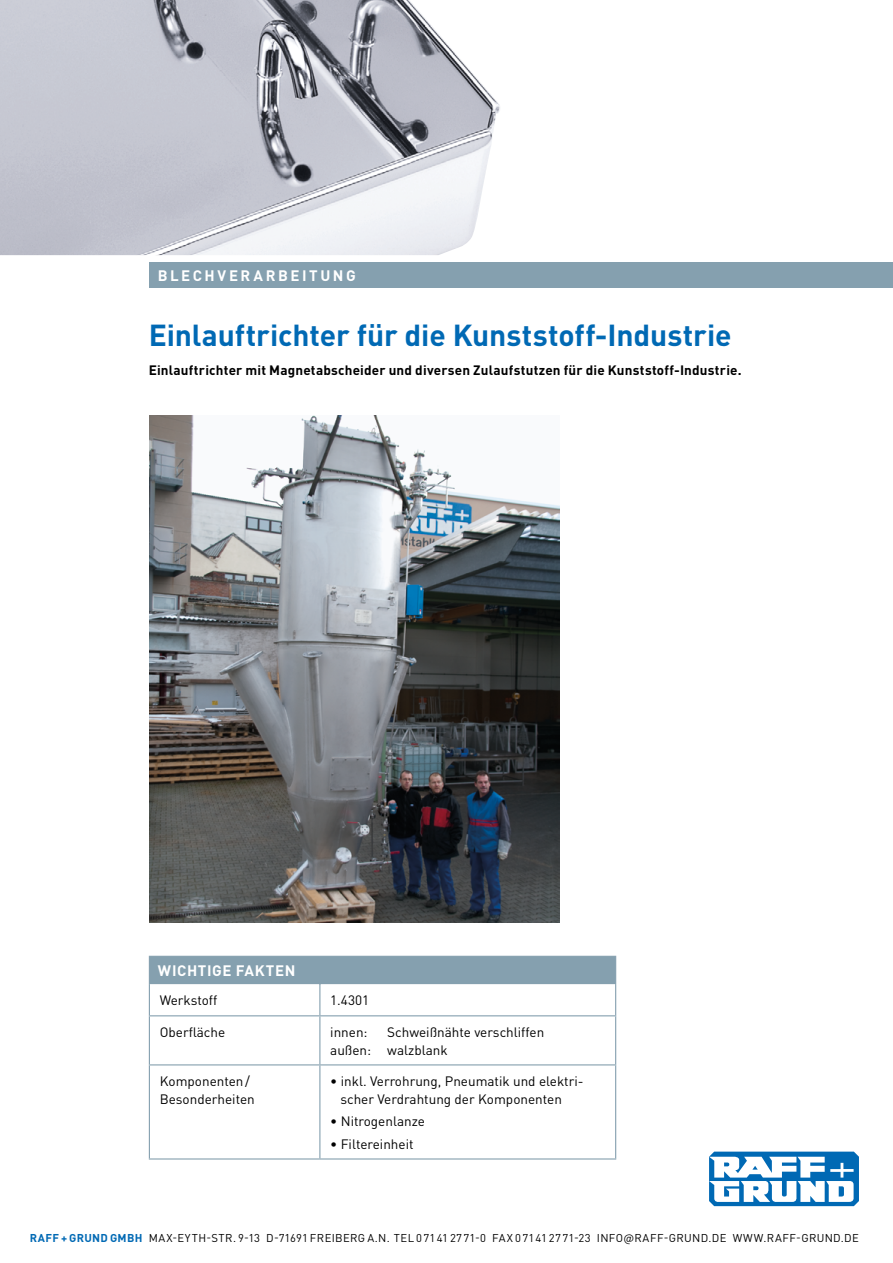
<style>
.page{position:relative;width:893px;height:1263px;background:#fff}
.page>*{position:absolute;margin:0;border:0;box-sizing:border-box;transform-origin:0 0}
.t1{font:700 30px "DIN Pro";letter-spacing:-.005em;color:#0069b4}
.t2{font:700 15px "DIN Pro";letter-spacing:.165em;color:#fff}
.t3{font:700 15px "DIN Pro";letter-spacing:.04em;color:#fff}
.t4{font:13.5px/18px "DIN Pro";color:#000}
.t5{font:700 13.5px "DIN Pro";letter-spacing:.015em;color:#000}
.t6{font:11.25px "DIN Pro";letter-spacing:.03em;color:#000}
.s1{font-weight:700;color:#0069b4}
</style>
<div class="page">
<img style="left:0;top:0;width:500px;height:255px">
<div style="left:149px;top:262px;width:744px;height:26px;background:#85a0af"></div>
<img style="left:149px;top:416px;width:410px;height:506px">
<svg style="left:150px;top:985px;width:465px;height:173px"></svg>
<div style="left:149px;top:956px;width:467px;height:29px;background:#85a0af"></div>
<hr style="left:149px;top:985px;width:1px;height:30px;background:#85a0af">
<hr style="left:319px;top:985px;width:1px;height:30px;background:#85a0af">
<hr style="left:615px;top:985px;width:1px;height:30px;background:#85a0af">
<hr style="left:149px;top:1016px;width:1px;height:48px;background:#85a0af">
<hr style="left:149px;top:1015px;width:171px;height:1px;background:#85a0af">
<hr style="left:320px;top:1015px;width:296px;height:1px;background:#85a0af">
<hr style="left:319px;top:1016px;width:1px;height:48px;background:#85a0af">
<hr style="left:615px;top:1016px;width:1px;height:48px;background:#85a0af">
<hr style="left:149px;top:1065px;width:1px;height:93px;background:#85a0af">
<hr style="left:149px;top:1064px;width:171px;height:1px;background:#85a0af">
<hr style="left:320px;top:1064px;width:296px;height:1px;background:#85a0af">
<hr style="left:319px;top:1065px;width:1px;height:93px;background:#85a0af">
<hr style="left:615px;top:1065px;width:1px;height:93px;background:#85a0af">
<hr style="left:149px;top:1158px;width:171px;height:1px;background:#85a0af">
<hr style="left:320px;top:1158px;width:296px;height:1px;background:#85a0af">
<svg style="left:709px;top:1151px;width:150px;height:55px"></svg>
<p class="t2" style="left:158px;top:265px;width:199px">BLECHVERARBEITUNG</p>
<h1 class="t1" style="left:149px;top:315px;width:584px">Einlauftrichter für die Kunststoff-Industrie</h1>
<p class="t5" style="left:149px;top:361px;width:594px">Einlauftrichter mit Magnetabscheider und diversen Zulaufstutzen für die Kunststoff-Industrie.</p>
<p class="t3" style="left:158px;top:961px;width:139px">WICHTIGE FAKTEN</p>
<p class="t4" style="left:160px;top:991px;width:59px">Werkstoff</p>
<p class="t4" style="left:330px;top:991px;width:40px">1.4301</p>
<p class="t4" style="left:160px;top:1022px;width:67px">Oberfläche</p>
<p class="t4" style="left:330px;top:1022px;width:39px">innen:</p>
<p class="t4" style="left:330px;top:1022px;width:215px;text-indent:57px">Schweißnähte verschliffen außen: walzblank</p>
<p class="t4" style="left:160px;top:1071px;width:97px">Komponenten/<br>Besonderheiten</p>
<p class="t4" style="left:340px;top:1071px;width:245px;text-indent:-10px">• inkl. Verrohrung, Pneumatik und elektri&shy;scher Verdrahtung der Komponenten</p>
<p class="t4" style="left:330px;top:1112px;width:96px">• Nitrogenlanze</p>
<p class="t4" style="left:330px;top:1134px;width:85px">• Filtereinheit</p>
<p class="t6" style="left:30px;top:1230px;width:831px"><span class="s1">RAFF + GRUND GMBH</span> MAX-EYTH-STR. 9-13 D-71691 FREIBERG A.N. TEL 07141 2771-0 FAX 07141 2771-23 INFO@RAFF-GRUND.DE WWW.RAFF-GRUND.DE</p>
</div>
